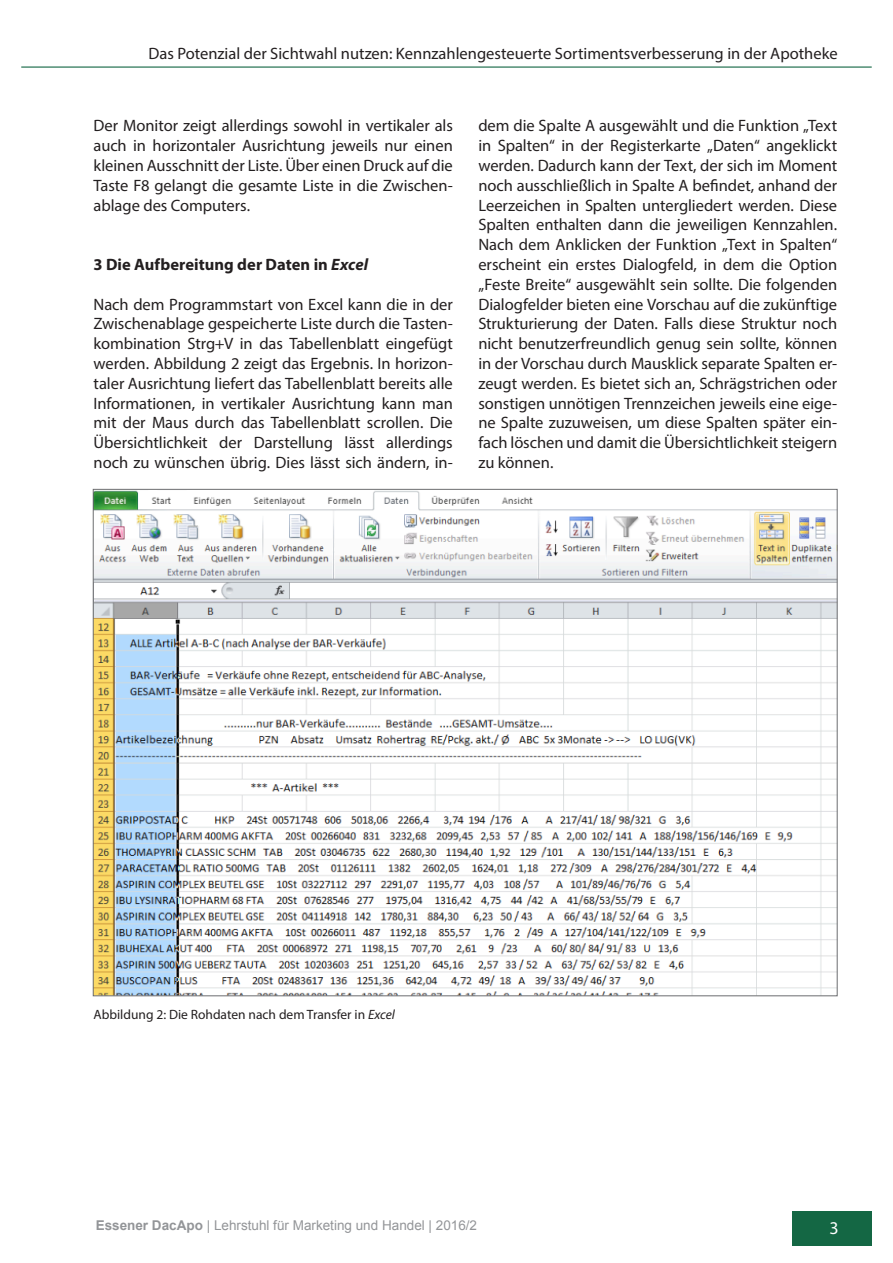
<style>
.page{position:relative;width:893px;height:1263px;background:#fff}
.page>*{position:absolute;margin:0;border:0;box-sizing:border-box;transform-origin:0 0}
.t1{font:18px "Myriad Pro";color:#fff}
.t2{font:16.5px/19.8px "Myriad Pro";color:#231f20;text-align:justify}
.t3{font:700 16.5px "Myriad Pro";letter-spacing:.005em;color:#231f20}
.t4{font:13.5px "Arial";color:#939598}
.t5{font:13.5px "Myriad Pro";color:#231f20}
.s1{font-style:italic}
.s2{font-weight:700}
</style>
<div class="page">
<div style="left:792px;top:1212px;width:80px;height:34px;background:#146744"></div>
<hr style="left:21px;top:67px;width:851px;height:1px;background:#146744">
<img style="left:95px;top:491px;width:740px;height:503px">
<p class="t2" style="left:148px;top:43px;width:691px">Das Potenzial der Sichtwahl nutzen: Kennzahlengesteuerte Sortimentsverbesserung in der Apotheke</p>
<p class="t2" style="left:94px;top:116px;width:361px">Der Monitor zeigt allerdings sowohl in vertikaler als auch in horizontaler Ausrichtung jeweils nur einen kleinen Ausschnitt der Liste. Über einen Druck auf die Taste F8 gelangt die gesamte Liste in die Zwischen&shy;ablage des Computers.</p>
<p class="t3" style="left:94px;top:254px;width:276px">3 Die Aufbereitung der Daten in <span class="s1">Excel</span></p>
<p class="t2" style="left:94px;top:294px;width:361px">Nach dem Programmstart von Excel kann die in der Zwischenablage gespeicherte Liste durch die Tasten&shy;kombination Strg+V in das Tabellenblatt eingefügt werden. Abbildung 2 zeigt das Ergebnis. In horizon&shy;taler Ausrichtung liefert das Tabellenblatt bereits alle Informationen, in vertikaler Ausrichtung kann man mit der Maus durch das Tabellenblatt scrollen. Die Übersichtlichkeit der Darstellung lässt allerdings noch zu wünschen übrig. Dies lässt sich ändern, in-</p>
<p class="t2" style="left:478px;top:116px;width:360px">dem die Spalte A ausgewählt und die Funktion „Text in Spalten“ in der Registerkarte „Daten“ angeklickt werden. Dadurch kann der Text, der sich im Moment noch ausschließlich in Spalte A befindet, anhand der Leerzeichen in Spalten untergliedert werden. Diese Spalten enthalten dann die jeweiligen Kennzahlen.<br>Nach dem Anklicken der Funktion „Text in Spalten“ erscheint ein erstes Dialogfeld, in dem die Option „Feste Breite“ ausgewählt sein sollte. Die folgenden Dialogfelder bieten eine Vorschau auf die zukünftige Strukturierung der Daten. Falls diese Struktur noch nicht benutzerfreundlich genug sein sollte, können in der Vorschau durch Mausklick separate Spalten er&shy;zeugt werden. Es bietet sich an, Schrägstrichen oder sonstigen unnötigen Trennzeichen jeweils eine eige&shy;ne Spalte zuzuweisen, um diese Spalten später ein&shy;fach löschen und damit die Übersichtlichkeit steigern zu können.</p>
<p class="t5" style="left:94px;top:1006px;width:303px">Abbildung 2: Die Rohdaten nach dem Transfer in <span class="s1">Excel</span></p>
<p class="t4" style="left:96px;top:1217px;width:383px"><span class="s2">Essener DacApo</span> | Lehrstuhl für Marketing und Handel | 2016/2</p>
<p class="t1" style="left:829px;top:1217px;width:11px">3</p>
</div>
